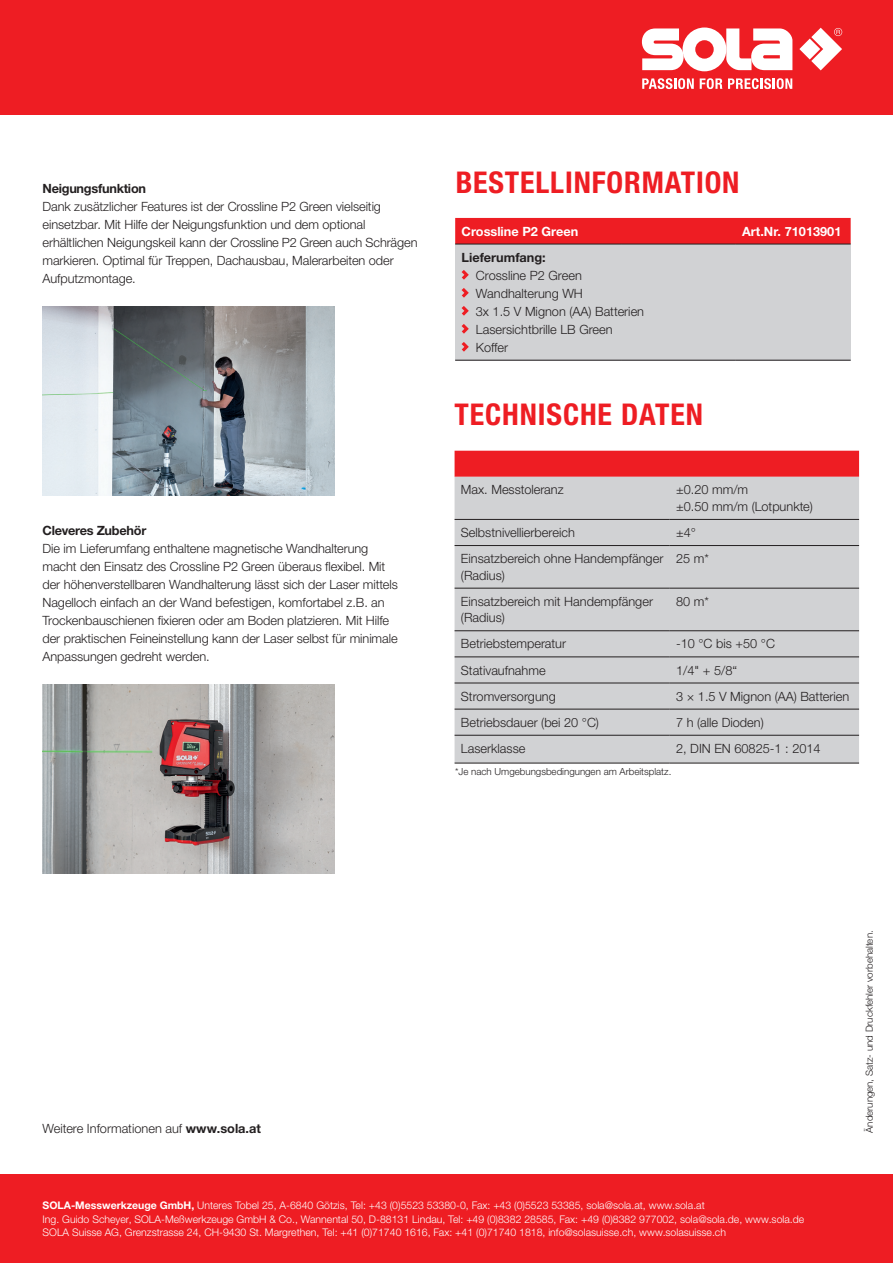
<style>
.page{position:relative;width:893px;height:1263px;background:#fff}
.page>*{position:absolute;margin:0;border:0;box-sizing:border-box;transform-origin:0 0}
.t1{font:700 condensed 30px "Helvetica Neue LTW1 G";letter-spacing:.03em;color:#ee1d23}
.t2{font:300 12.75px/18px "Helvetica Neue LTW1 G";letter-spacing:-.005em;color:#231f20}
.t3{font:700 12.75px "Helvetica Neue LTW1 G";color:#fff}
.t4{font:700 12.75px "Helvetica Neue LTW1 G";letter-spacing:-.02em;color:#231f20}
.t5{font:700 12.75px "Helvetica Neue LTW1 G";color:#231f20}
.t6{font:300 10.5px/13.5px "Helvetica Neue LTW1 G";color:#fff}
.t7{font:300 9.75px "Helvetica Neue LTW1 G";color:#231f20}
.s1{font-weight:700}
</style>
<div class="page">
<div style="left:0;top:1175px;width:893px;height:88px;background:#ee1d23"></div>
<div style="left:0;top:0;width:893px;height:115px;background:#ee1d23"></div>
<svg style="left:641px;top:28px;width:151px;height:43px"></svg>
<svg style="left:799px;top:28px;width:43px;height:42px"></svg>
<svg style="left:642px;top:78px;width:52px;height:11px"></svg>
<svg style="left:700px;top:78px;width:22px;height:11px"></svg>
<svg style="left:728px;top:78px;width:64px;height:11px"></svg>
<div style="left:455px;top:218px;width:396px;height:26px;background:#ee1d23"></div>
<div style="left:455px;top:244px;width:396px;height:116px;background:#d1d2d4"></div>
<hr style="left:455px;top:244px;width:166px;height:1px;background:#231f20">
<hr style="left:455px;top:360px;width:166px;height:1px;background:#231f20">
<hr style="left:621px;top:360px;width:115px;height:1px;background:#231f20">
<hr style="left:736px;top:360px;width:115px;height:1px;background:#231f20">
<hr style="left:621px;top:244px;width:115px;height:1px;background:#231f20">
<hr style="left:736px;top:244px;width:115px;height:1px;background:#231f20">
<svg style="left:462px;top:270px;width:7px;height:10px"></svg>
<svg style="left:462px;top:288px;width:7px;height:10px"></svg>
<svg style="left:462px;top:306px;width:7px;height:10px"></svg>
<svg style="left:462px;top:324px;width:7px;height:10px"></svg>
<svg style="left:462px;top:342px;width:7px;height:10px"></svg>
<div style="left:455px;top:451px;width:404px;height:26px;background:#ee1d23"></div>
<div style="left:455px;top:477px;width:404px;height:286px;background:#d1d2d4"></div>
<hr style="left:455px;top:519px;width:215px;height:1px;background:#231f20">
<hr style="left:455px;top:545px;width:215px;height:1px;background:#231f20">
<hr style="left:455px;top:588px;width:215px;height:1px;background:#231f20">
<hr style="left:455px;top:630px;width:215px;height:1px;background:#231f20">
<hr style="left:670px;top:519px;width:189px;height:1px;background:#231f20">
<hr style="left:670px;top:545px;width:189px;height:1px;background:#231f20">
<hr style="left:670px;top:588px;width:189px;height:1px;background:#231f20">
<hr style="left:670px;top:630px;width:189px;height:1px;background:#231f20">
<hr style="left:455px;top:683px;width:215px;height:1px;background:#231f20">
<hr style="left:455px;top:709px;width:215px;height:1px;background:#231f20">
<hr style="left:455px;top:735px;width:215px;height:1px;background:#231f20">
<hr style="left:455px;top:763px;width:215px;height:1px;background:#231f20">
<hr style="left:455px;top:657px;width:215px;height:1px;background:#231f20">
<hr style="left:670px;top:657px;width:189px;height:1px;background:#231f20">
<hr style="left:670px;top:683px;width:189px;height:1px;background:#231f20">
<hr style="left:670px;top:709px;width:189px;height:1px;background:#231f20">
<hr style="left:670px;top:735px;width:189px;height:1px;background:#231f20">
<hr style="left:670px;top:763px;width:189px;height:1px;background:#231f20">
<img style="left:43px;top:306px;width:291px;height:189px">
<img style="left:43px;top:685px;width:291px;height:189px">
<p class="t4" style="left:43px;top:181px;width:105px">Neigungsfunktion</p>
<p class="t2" style="left:43px;top:197px;width:377px">Dank zusätzlicher Features ist der Crossline P2 Green vielseitig einsetzbar. Mit Hilfe der Neigungsfunktion und dem optional erhältlichen Neigungskeil kann der Crossline P2 Green auch Schrägen markieren. Optimal für Treppen, Dachausbau, Malerarbeiten oder Aufputzmontage.</p>
<p class="t4" style="left:43px;top:523px;width:105px">Cleveres Zubehör</p>
<p class="t2" style="left:43px;top:539px;width:357px">Die im Lieferumfang enthaltene magnetische Wandhalterung macht den Einsatz des Crossline P2 Green überaus flexibel. Mit der höhenverstellbaren Wandhalterung lässt sich der Laser mittels Nagelloch einfach an der Wand befestigen, komfortabel z.B. an Trockenbauschienen fixieren oder am Boden platzieren. Mit Hilfe der praktischen Feineinstellung kann der Laser selbst für minimale Anpassungen gedreht werden.</p>
<h1 class="t1" style="left:456px;top:164px;width:285px">BESTELLINFORMATION</h1>
<p class="t3" style="left:462px;top:223px;width:118px">Crossline P2 Green</p>
<p class="t3" style="left:742px;top:223px;width:101px">Art.Nr. 71013901</p>
<p class="t5" style="left:462px;top:249px;width:86px">Lieferumfang:</p>
<p class="t2" style="left:476px;top:266px;width:170px">Crossline P2 Green<br>Wandhalterung WH<br>3x 1.5 V Mignon (AA) Batterien<br>Lasersichtbrille LB Green<br>Koffer</p>
<h1 class="t1" style="left:455px;top:397px;width:250px">TECHNISCHE DATEN</h1>
<p class="t2" style="left:461px;top:481px;width:104px">Max. Messtoleranz</p>
<p class="t2" style="left:676px;top:482px;width:138px;line-height:16.5px">±0.20 mm/m<br>±0.50 mm/m (Lotpunkte)</p>
<p class="t2" style="left:461px;top:523px;width:115px">Selbstnivellierbereich</p>
<p class="t2" style="left:676px;top:523px;width:21px">±4°</p>
<p class="t2" style="left:461px;top:550px;width:204px;line-height:16.5px">Einsatzbereich ohne Handempfänger (Radius)</p>
<p class="t2" style="left:676px;top:549px;width:34px">25 m*</p>
<p class="t2" style="left:461px;top:593px;width:194px;line-height:16.5px">Einsatzbereich mit Handempfänger (Radius)</p>
<p class="t2" style="left:676px;top:592px;width:34px">80 m*</p>
<p class="t2" style="left:461px;top:635px;width:107px">Betriebstemperatur</p>
<p class="t2" style="left:676px;top:635px;width:100px">-10 °C bis +50 °C</p>
<p class="t2" style="left:461px;top:661px;width:86px">Stativaufnahme</p>
<p class="t2" style="left:676px;top:661px;width:63px">1/4" + 5/8“</p>
<p class="t2" style="left:461px;top:687px;width:96px">Stromversorgung</p>
<p class="t2" style="left:676px;top:687px;width:175px">3 × 1.5 V Mignon (AA) Batterien</p>
<p class="t2" style="left:461px;top:713px;width:140px">Betriebsdauer (bei 20 °C)</p>
<p class="t2" style="left:676px;top:713px;width:89px">7 h (alle Dioden)</p>
<p class="t2" style="left:461px;top:739px;width:66px">Laserklasse</p>
<p class="t2" style="left:676px;top:739px;width:146px">2, DIN EN 60825-1 : 2014</p>
<p class="t7" style="left:455px;top:765px;width:218px">*Je nach Umgebungsbedingungen am Arbeitsplatz.</p>
<p class="t2" style="left:43px;top:1119px;width:220px">Weitere Informationen auf <span class="s1">www.sola.at</span></p>
<p class="t6" style="left:43px;top:1199px;width:763px"><span class="s1">SOLA-Messwerkzeuge GmbH,</span> Unteres Tobel 25, A-6840 Götzis, Tel: +43 (0)5523 53380-0, Fax: +43 (0)5523 53385, sola@sola.at, www.sola.at<br>Ing. Guido Scheyer, SOLA-Meßwerkzeuge GmbH &amp; Co., Wannental 50, D-88131 Lindau, Tel: +49 (0)8382 28585, Fax: +49 (0)8382 977002, sola@sola.de, www.sola.de<br>SOLA Suisse AG, Grenzstrasse 24, CH-9430 St. Margrethen, Tel: +41 (0)71740 1616, Fax: +41 (0)71740 1818, info@solasuisse.ch, www.solasuisse.ch</p>
<p class="t7" style="left:863px;top:1133px;width:204px;rotate:-90deg">Änderungen, Satz- und Druckfehler vorbehalten.</p>
</div>
